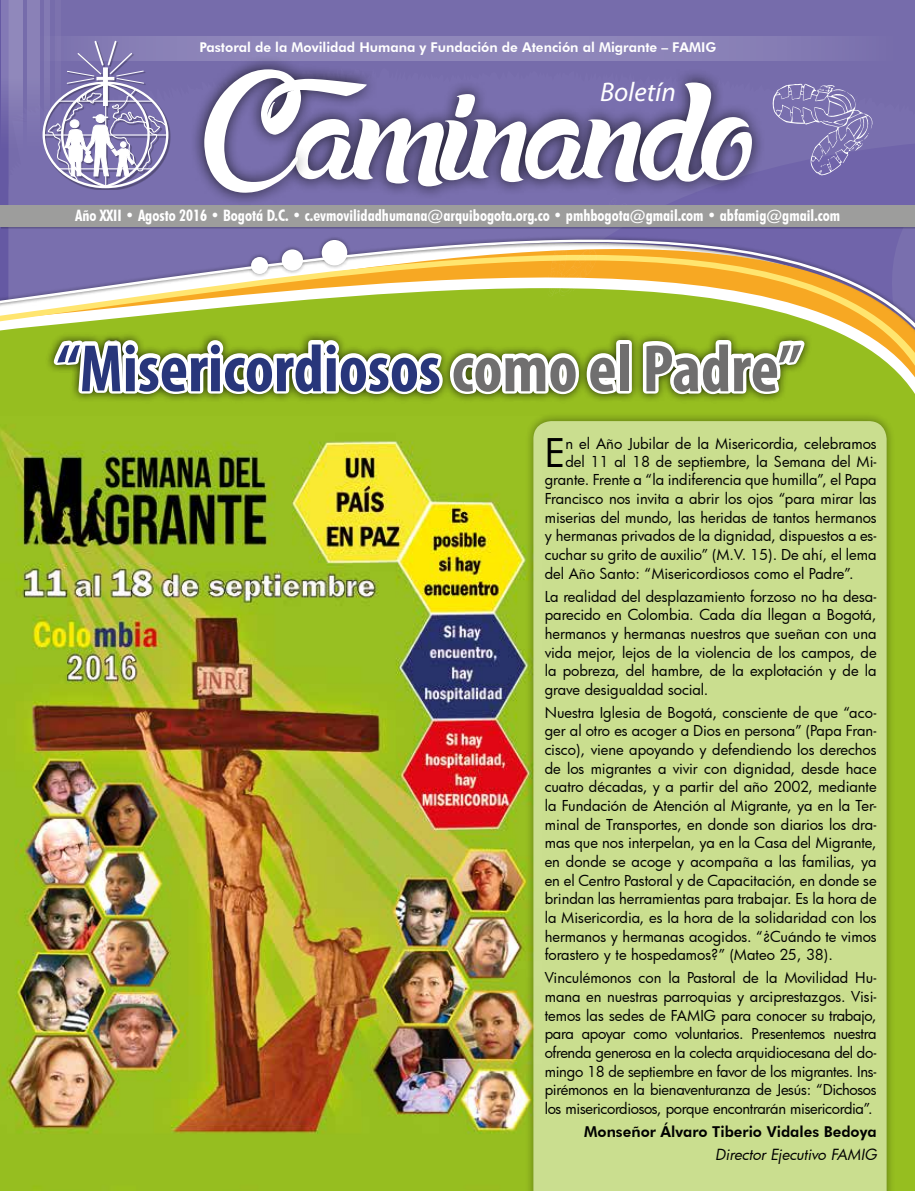
<style>
.page{position:relative;width:915px;height:1191px;background:#fff}
.page>*{position:absolute;margin:0;border:0;box-sizing:border-box;transform-origin:0 0}
.t1{font:700 condensed 67.5px "Myriad Pro";color:#28367b}
.t2{font:italic 47.85px "Marguerite";color:#fff}
.t3{font:38.55px "Futura";color:#000}
.t4{font:italic 27px "Myriad Pro";color:#fff}
.t5{font:700 condensed 15.75px "Futura BT";color:#fff}
.t6{font:800 15px "Futura BT";color:#000}
.t7{font:italic 15px "Futura";letter-spacing:-.005em;color:#000}
.t8{font:14.7px/18.6px "Futura";letter-spacing:-.005em;color:#000;text-align:justify}
.t9{font:800 13.5px "Futura BT";color:#fff}
.s1{color:#706f6f}
</style>
<div class="page">
<img style="left:0;top:515px;width:914px;height:676px">
<div style="left:22px;top:0;width:892px;height:68px;background:#766cab"></div>
<img style="left:11px;top:169px;width:903px;height:353px">
<svg style="left:0;top:448px;width:914px;height:11px;background:#a1bf25"></svg>
<svg style="left:0;top:178px;width:914px;height:269px;background:#a6b06a"></svg>
<div style="left:321px;top:240px;width:26px;height:25px;background:#fff;border-radius:50%"></div>
<div style="left:281px;top:249px;width:22px;height:22px;background:#fff;border-radius:50%"></div>
<div style="left:251px;top:257px;width:17px;height:17px;background:#fff;border-radius:50%"></div>
<svg style="left:535px;top:232px;width:65px;height:78px"></svg>
<svg style="left:1px;top:0;width:21px;height:154px;background:#837ab4"></svg>
<svg style="left:27px;top:0;width:12px;height:155px;background:#837ab3"></svg>
<div style="left:44px;top:0;width:6px;height:155px;background:#837ab3"></div>
<div style="left:55px;top:0;width:6px;height:155px;background:#7c72ae"></div>
<div style="left:44px;top:42px;width:126px;height:148px;background:#000;opacity:.3"></div>
<hr style="left:44px;top:134px;width:124px;height:1px;background:#fff">
<hr style="left:105px;top:83px;width:1px;height:104px;background:#fff">
<svg style="left:48px;top:60px;width:119px;height:123px"></svg>
<svg style="left:23px;top:36px;width:869px;height:24px;background:#8981b6"></svg>
<svg style="left:599px;top:200px;width:30px;height:5px"></svg>
<div style="left:1px;top:207px;width:913px;height:21px;background:#61598c"></div>
<div style="left:0;top:205px;width:914px;height:22px;background:#9d9d9c"></div>
<div style="left:281px;top:69px;width:484px;height:131px;background:#000;opacity:.75"></div>
<svg style="left:379px;top:82px;width:372px;height:104px"></svg>
<div style="left:190px;top:56px;width:189px;height:151px;background:#000;opacity:.75"></div>
<svg style="left:204px;top:69px;width:162px;height:124px"></svg>
<div style="left:524px;top:412px;width:371px;height:779px;background:#000;opacity:.75"></div>
<div style="left:533px;top:421px;width:353px;height:770px;background:#cade8f"></div>
<div style="left:45px;top:331px;width:767px;height:72px;background:#000;opacity:.75"></div>
<svg style="left:48px;top:336px;width:573px;height:61px"></svg>
<div style="left:616px;top:340px;width:15px;height:53px;border:7px solid #fff"></div>
<svg style="left:639px;top:83px;width:275px;height:354px"></svg>
<p class="t9" style="left:199px;top:39px;width:518px">Pastoral de la Movilidad Humana y Fundación de Atención al Migrante – FAMIG</p>
<h3 class="t4" style="left:600px;top:75px;width:77px">Boletín</h3>
<p class="t5" style="left:75px;top:206px;width:766px">Año XXII • Agosto 2016 • Bogotá D.C. • c.evmovilidadhumana@arquibogota.org.co • pmhbogota@gmail.com • abfamig@gmail.com</p>
<h2 class="t2" style="left:104px;top:340px;width:43px">“</h2>
<h1 class="t1" style="left:57px;top:326px;width:745px">“Misericordiosos <span class="s1">como el Padre”</span></h1>
<h3 class="t3" style="left:544px;top:426px;width:22px">E</h3>
<p class="t8" style="left:565px;top:433px;width:313px">n el Año Jubilar de la Misericordia, celebramos</p>
<p class="t8" style="left:565px;top:451px;width:313px">del 11 al 18 de septiembre, la Semana del Mi-</p>
<p class="t8" style="left:544px;top:470px;width:333px">grante. Frente a “la indiferencia que humilla”, el Papa</p>
<p class="t8" style="left:544px;top:489px;width:333px">Francisco nos invita a abrir los ojos “para mirar las</p>
<p class="t8" style="left:544px;top:507px;width:333px">miserias del mundo, las heridas de tantos hermanos</p>
<p class="t8" style="left:544px;top:526px;width:333px">y hermanas privados de la dignidad, dispuestos a es-</p>
<p class="t8" style="left:544px;top:545px;width:333px">cuchar su grito de auxilio” (M.V. 15). De ahí, el lema</p>
<p class="t8" style="left:544px;top:563px;width:310px">del Año Santo: “Misericordiosos como el Padre”.</p>
<p class="t8" style="left:544px;top:586px;width:333px">La realidad del desplazamiento forzoso no ha desa&shy;parecido en Colombia. Cada día llegan a Bogotá, hermanos y hermanas nuestros que sueñan con una vida mejor, lejos de la violencia de los campos, de la pobreza, del hambre, de la explotación y de la grave desigualdad social.</p>
<p class="t8" style="left:544px;top:703px;width:333px">Nuestra Iglesia de Bogotá, consciente de que “aco&shy;ger al otro es acoger a Dios en persona” (Papa Fran&shy;cisco), viene apoyando y defendiendo los derechos de los migrantes a vivir con dignidad, desde hace cuatro décadas, y a partir del año 2002, mediante la Fundación de Atención al Migrante, ya en la Ter&shy;minal de Transportes, en donde son diarios los dra&shy;mas que nos interpelan, ya en la Casa del Migrante, en donde se acoge y acompaña a las familias, ya en el Centro Pastoral y de Capacitación, en donde se brindan las herramientas para trabajar. Es la hora de la Misericordia, es la hora de la solidaridad con los hermanos y hermanas acogidos. “¿Cuándo te vimos forastero y te hospedamos?” (Mateo 25, 38).</p>
<p class="t8" style="left:544px;top:968px;width:333px">Vinculémonos con la Pastoral de la Movilidad Hu&shy;mana en nuestras parroquias y arciprestazgos. Visi&shy;temos las sedes de FAMIG para conocer su trabajo, para apoyar como voluntarios. Presentemos nuestra ofrenda generosa en la colecta arquidiocesana del do&shy;mingo 18 de septiembre en favor de los migrantes. Ins&shy;pirémonos en la bienaventuranza de Jesús: “Dichosos los misericordiosos, porque encontrarán misericordia”.</p>
<p class="t6" style="left:584px;top:1122px;width:294px">Monseñor Álvaro Tiberio Vidales Bedoya</p>
<p class="t7" style="left:715px;top:1144px;width:163px">Director Ejecutivo FAMIG</p>
</div>
